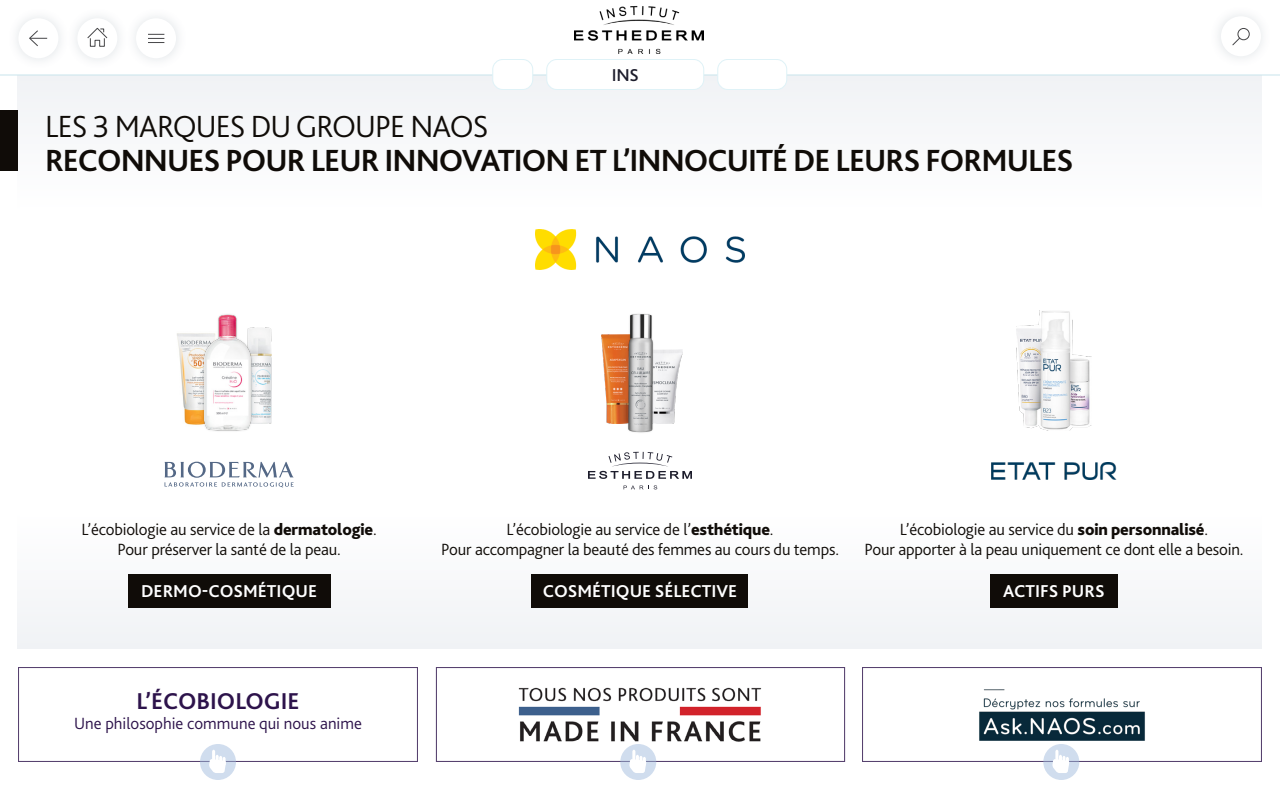
<style>
.page{position:relative;width:1280px;height:800px;background:#fff}
.page>*{position:absolute;margin:0;border:0;box-sizing:border-box;transform-origin:0 0}
.t1{font:700 32px "Bliss 2";letter-spacing:-.03em;color:#100c08}
.t2{font:300 32px "Bliss 2";letter-spacing:-.03em;color:#100c08}
.t3{font:700 24px "Bliss 2";color:#2d134b}
.t4{font:700 18px "Bliss 2";color:#fff}
.t5{font:500 18px "Bliss 2";color:#1c1c2b}
.t6{font:300 17px/20px "Bliss 2";letter-spacing:-.01em;color:#100c08;text-align:center}
.t7{font:300 17px "Bliss 2";color:#2d134b}
.s1{font-weight:800}
</style>
<div class="page">
<div style="left:18px;top:510px;width:1244px;height:139px;background:#f8f9fb"></div>
<div style="left:20px;top:76px;width:1241px;height:135px;background:#f8f9fa"></div>
<div style="left:0;top:110px;width:18px;height:61px;background:#100c08"></div>
<svg style="left:165px;top:462px;width:129px;height:25px"></svg>
<div style="left:128px;top:574px;width:203px;height:34px;background:#100c08"></div>
<div style="left:532px;top:574px;width:216px;height:34px;background:#100c08"></div>
<div style="left:990px;top:574px;width:128px;height:34px;background:#100c08"></div>
<img style="left:1017px;top:310px;width:74px;height:120px">
<img style="left:536px;top:229px;width:208px;height:41px">
<div style="left:1043px;top:744px;width:36px;height:36px;background:#d0ddee;border-radius:50%"></div>
<svg style="left:862px;top:667px;width:400px;height:106px"></svg>
<div style="left:200px;top:744px;width:36px;height:36px;background:#d0ddee;border-radius:50%"></div>
<svg style="left:18px;top:667px;width:400px;height:106px"></svg>
<div style="left:620px;top:744px;width:36px;height:36px;background:#d0ddee;border-radius:50%"></div>
<svg style="left:436px;top:667px;width:409px;height:106px"></svg>
<svg style="left:624px;top:485px;width:33px;height:4px"></svg>
<svg style="left:588px;top:452px;width:104px;height:27px"></svg>
<img style="left:177px;top:333px;width:23px;height:92px">
<img style="left:255px;top:327px;width:17px;height:96px">
<img style="left:200px;top:314px;width:55px;height:117px">
<img style="left:601px;top:335px;width:24px;height:89px">
<img style="left:656px;top:350px;width:26px;height:74px">
<img style="left:625px;top:314px;width:31px;height:119px">
<img style="left:991px;top:462px;width:126px;height:17px">
<svg style="left:1232px;top:37px;width:9px;height:9px"></svg>
<div style="left:1238px;top:28px;width:12px;height:12px;border:1px solid #464648;border-radius:50%"></div>
<svg style="left:29px;top:30px;width:18px;height:17px"></svg>
<div style="left:77px;top:18px;width:40px;height:40px;background:#fff;border-radius:50%"></div>
<svg style="left:148px;top:34px;width:16px;height:9px"></svg>
<svg style="left:87px;top:28px;width:21px;height:19px"></svg>
<hr style="left:0;top:74px;width:1280px;height:2px;background:#c9e5ed">
<div style="left:493px;top:60px;width:40px;height:30px;background:#fff;border-radius:10px"></div>
<div style="left:492px;top:59px;width:41px;height:31px;border:1px solid #dff2f7;border-radius:10px"></div>
<div style="left:547px;top:60px;width:157px;height:30px;background:#fff;border-radius:10px"></div>
<div style="left:546px;top:59px;width:158px;height:31px;border:1px solid #dff2f7;border-radius:10px"></div>
<div style="left:718px;top:60px;width:69px;height:30px;background:#fff;border-radius:10px"></div>
<div style="left:717px;top:59px;width:70px;height:31px;border:1px solid #dff2f7;border-radius:10px"></div>
<img style="left:574px;top:6px;width:130px;height:48px">
<p class="t5" style="left:612px;top:63px;width:29px">INS</p>
<h1 class="t2" style="left:45px;top:106px;width:445px">LES 3 MARQUES DU GROUPE NAOS</h1>
<h1 class="t1" style="left:45px;top:140px;width:1030px">RECONNUES POUR LEUR INNOVATION ET L’INNOCUITÉ DE LEURS FORMULES</h1>
<p class="t6" style="left:82px;top:519px;width:297px">L’écobiologie au service de la <span class="s1">dermatologie</span>.<br>Pour préserver la santé de la peau.</p>
<p class="t4" style="left:141px;top:579px;width:177px">DERMO-COSMÉTIQUE</p>
<h2 class="t3" style="left:136px;top:686px;width:165px">L’ÉCOBIOLOGIE</h2>
<p class="t7" style="left:74px;top:713px;width:289px">Une philosophie commune qui nous anime</p>
<p class="t6" style="left:441px;top:519px;width:399px">L’écobiologie au service de l’<span class="s1">esthétique</span>.<br>Pour accompagner la beauté des femmes au cours du temps.</p>
<p class="t4" style="left:543px;top:579px;width:196px">COSMÉTIQUE SÉLECTIVE</p>
<p class="t6" style="left:865px;top:519px;width:380px">L’écobiologie au service du <span class="s1">soin personnalisé</span>.<br>Pour apporter à la peau uniquement ce dont elle a besoin.</p>
<p class="t4" style="left:1003px;top:579px;width:103px">ACTIFS PURS</p>
</div>
